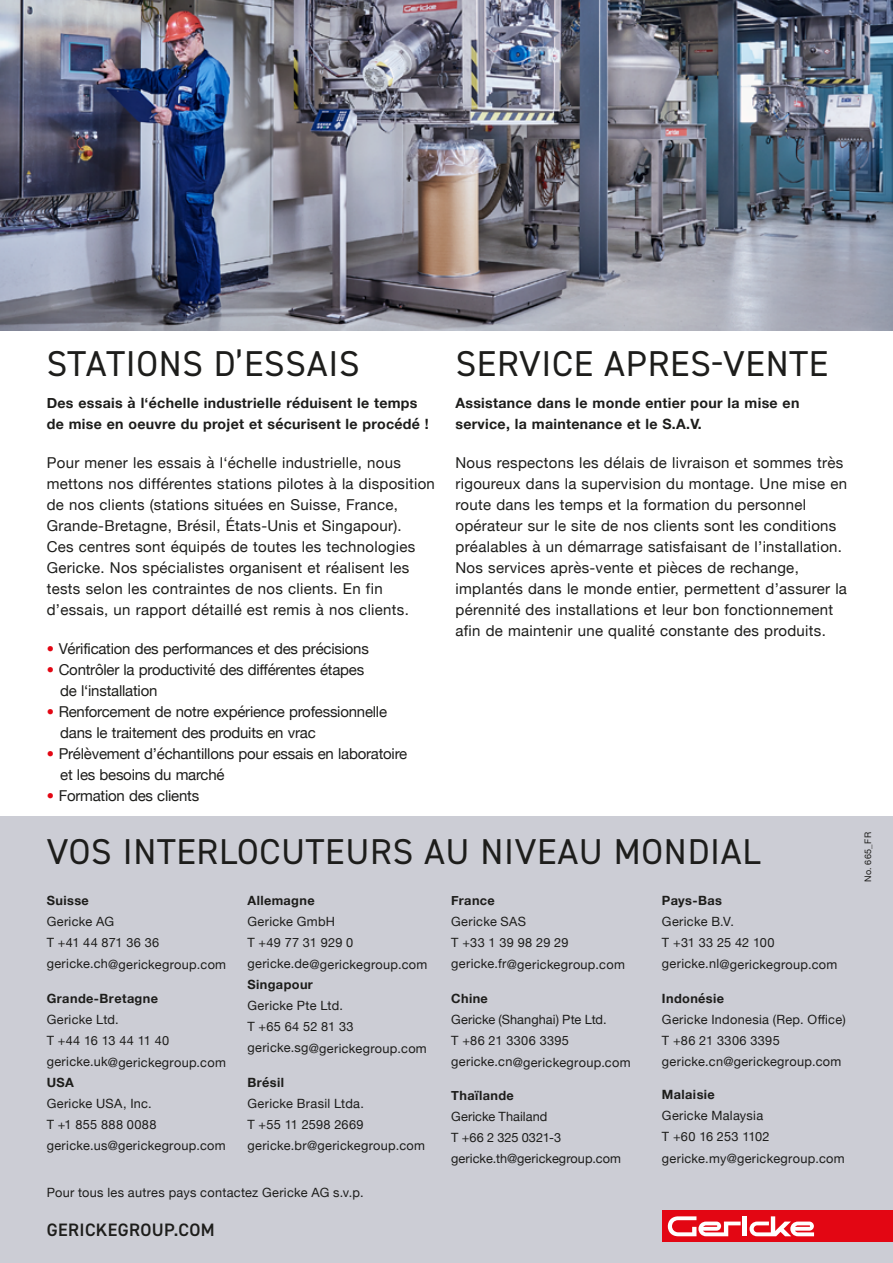
<style>
.page{position:relative;width:893px;height:1263px;background:#fff}
.page>*{position:absolute;margin:0;border:0;box-sizing:border-box;transform-origin:0 0}
.t1{font:36px "DIN2014";letter-spacing:.02em;color:#1d1d1b}
.t2{font:600 18px "DIN2014";letter-spacing:.02em;color:#1d1d1b}
.t3{font:15px/21px "Helvetica Neue";letter-spacing:.02em;color:#1d1d1b}
.t4{font:15px/21px "Helvetica Neue";letter-spacing:-.015em;color:#1d1d1b}
.t5{font:700 14.25px/21px "Helvetica Neue";letter-spacing:.02em;color:#1d1d1b}
.t6{font:12.75px/21px "Helvetica Neue";letter-spacing:.025em;color:#1d1d1b}
.t7{font:12.75px/21px "Helvetica Neue";letter-spacing:.005em;color:#1d1d1b}
.t8{font:700 12.75px "Helvetica Neue";letter-spacing:.03em;color:#1d1d1b}
.t9{font:9px "Helvetica Neue";letter-spacing:.035em;color:#1d1d1b}
.s1{font-family:"Meta Pro";font-weight:700;color:#e30613}
</style>
<div class="page">
<div style="left:0;top:816px;width:893px;height:447px;background:#cccdd5"></div>
<img style="left:0;top:0;width:893px;height:330px">
<div style="left:662px;top:1211px;width:231px;height:31px;background:#e30613"></div>
<svg style="left:668px;top:1216px;width:146px;height:20px"></svg>
<h1 class="t1" style="left:47px;top:341px;width:314px">STATIONS D’ESSAIS</h1>
<h1 class="t1" style="left:456px;top:341px;width:374px">SERVICE APRES-VENTE</h1>
<p class="t5" style="left:47px;top:393px;width:384px">Des essais à l‘échelle industrielle réduisent le temps de mise en oeuvre du projet et sécurisent le procédé !</p>
<p class="t3" style="left:47px;top:453px;width:390px">Pour mener les essais à l‘échelle industrielle, nous mettons nos différentes stations pilotes à la disposition de nos clients (stations situées en Suisse, France, Grande-Bretagne, Brésil, États-Unis et Singapour).<br>Ces centres sont équipés de toutes les technologies Gericke. Nos spécialistes organisent et réalisent les tests selon les contraintes de nos clients. En fin d’essais, un rapport détaillé est remis à nos clients.</p>
<p class="t4" style="left:47px;top:639px;width:324px"><span class="s1">•</span> Vérification des performances et des précisions</p>
<p class="t4" style="left:60px;top:660px;width:305px;text-indent:-13px"><span class="s1">•</span> Contrôler la productivité des différentes étapes de l‘installation</p>
<p class="t4" style="left:60px;top:702px;width:328px;text-indent:-13px"><span class="s1">•</span> Renforcement de notre expérience professionnelle dans le traitement des produits en vrac</p>
<p class="t4" style="left:60px;top:744px;width:348px;text-indent:-13px"><span class="s1">•</span> Prélèvement d’échantillons pour essais en laboratoire et les besoins du marché</p>
<p class="t4" style="left:47px;top:786px;width:154px"><span class="s1">•</span> Formation des clients</p>
<p class="t5" style="left:455px;top:393px;width:345px">Assistance dans le monde entier pour la mise en service, la maintenance et le S.A.V.</p>
<p class="t3" style="left:455px;top:453px;width:393px">Nous respectons les délais de livraison et sommes très rigoureux dans la supervision du montage. Une mise en route dans les temps et la formation du personnel opérateur sur le site de nos clients sont les conditions préalables à un démarrage satisfaisant de l’installation.<br>Nos services après-vente et pièces de rechange, implantés dans le monde entier, permettent d’assurer la pérennité des installations et leur bon fonctionnement afin de maintenir une qualité constante des produits.</p>
<h1 class="t1" style="left:47px;top:829px;width:715px">VOS INTERLOCUTEURS AU NIVEAU MONDIAL</h1>
<p class="t8" style="left:47px;top:890px;width:44px">Suisse</p>
<p class="t6" style="left:47px;top:912px;width:114px">Gericke AG<br>T +41 44 871 36 36</p>
<p class="t6" style="left:47px;top:955px;width:181px">gericke.ch@gerickegroup.com</p>
<p class="t8" style="left:47px;top:988px;width:113px">Grande-Bretagne</p>
<p class="t6" style="left:47px;top:1009px;width:124px">Gericke Ltd.<br>T +44 16 13 44 11 40</p>
<p class="t6" style="left:47px;top:1052px;width:181px">gericke.uk@gerickegroup.com</p>
<p class="t8" style="left:47px;top:1072px;width:29px">USA</p>
<p class="t6" style="left:47px;top:1093px;width:180px">Gericke USA, Inc.<br>T +1 855 888 0088 gericke.us@gerickegroup.com</p>
<p class="t8" style="left:247px;top:890px;width:69px">Allemagne</p>
<p class="t6" style="left:247px;top:912px;width:107px">Gericke GmbH<br>T +49 77 31 929 0</p>
<p class="t6" style="left:247px;top:955px;width:181px">gericke.de@gerickegroup.com</p>
<p class="t8" style="left:247px;top:974px;width:67px">Singapour</p>
<p class="t6" style="left:247px;top:996px;width:108px">Gericke Pte Ltd.<br>T +65 64 52 81 33</p>
<p class="t6" style="left:247px;top:1039px;width:181px">gericke.sg@gerickegroup.com</p>
<p class="t8" style="left:247px;top:1072px;width:38px">Brésil</p>
<p class="t6" style="left:247px;top:1093px;width:179px">Gericke Brasil Ltda.<br>T +55 11 2598 2669 gericke.br@gerickegroup.com</p>
<p class="t6" style="left:47px;top:1183px;width:318px">Pour tous les autres pays contactez Gericke AG s.v.p.</p>
<p class="t2" style="left:47px;top:1217px;width:169px">GERICKEGROUP.COM</p>
<p class="t8" style="left:451px;top:890px;width:45px">France</p>
<p class="t6" style="left:451px;top:912px;width:119px">Gericke SAS<br>T +33 1 39 98 29 29</p>
<p class="t6" style="left:451px;top:955px;width:175px">gericke.fr@gerickegroup.com</p>
<p class="t8" style="left:451px;top:988px;width:38px">Chine</p>
<p class="t7" style="left:451px;top:1009px;width:157px">Gericke (Shanghai) Pte Ltd.<br>T +86 21 3306 3395</p>
<p class="t6" style="left:451px;top:1052px;width:181px">gericke.cn@gerickegroup.com</p>
<p class="t8" style="left:451px;top:1085px;width:64px">Thaïlande</p>
<p class="t7" style="left:451px;top:1107px;width:171px">Gericke Thailand<br>T +66 2 325 0321-3 gericke.th@gerickegroup.com</p>
<p class="t8" style="left:662px;top:890px;width:61px">Pays-Bas</p>
<p class="t6" style="left:662px;top:912px;width:114px">Gericke B.V.<br>T +31 33 25 42 100</p>
<p class="t6" style="left:662px;top:955px;width:177px">gericke.nl@gerickegroup.com</p>
<p class="t8" style="left:662px;top:988px;width:64px">Indonésie</p>
<p class="t6" style="left:662px;top:1009px;width:185px">Gericke Indonesia (Rep. Office)<br>T +86 21 3306 3395 gericke.cn@gerickegroup.com</p>
<p class="t8" style="left:662px;top:1084px;width:54px">Malaisie</p>
<p class="t6" style="left:662px;top:1105px;width:109px">Gericke Malaysia<br>T +60 16 253 1102</p>
<p class="t6" style="left:662px;top:1149px;width:184px">gericke.my@gerickegroup.com</p>
<p class="t9" style="left:861px;top:882px;width:51px;rotate:-90deg">No. 665_FR</p>
</div>
